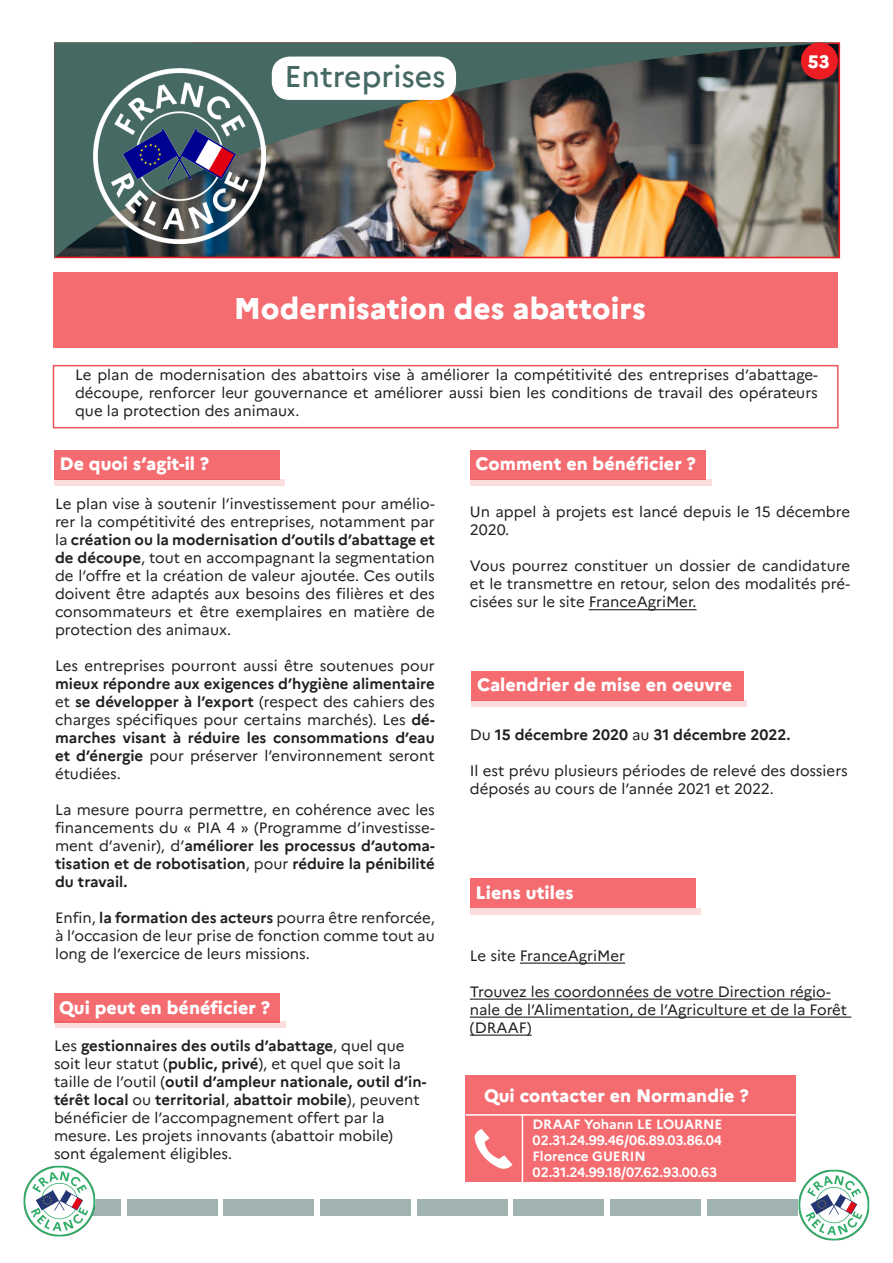
<style>
.page{position:relative;width:893px;height:1263px;background:#fff}
.page>*{position:absolute;margin:0;border:0;box-sizing:border-box;transform-origin:0 0}
.t1{font:800 30px "Marianne";color:#fff}
.t2{font:500 30px "Marianne";color:#466964}
.t3{font:800 18px "Marianne";color:#fff}
.t4{font:15px/18px "Marianne";color:#231f20;text-align:justify}
.t5{font:700 15px "Marianne";color:#231f20}
.t6{font:700 13.5px "Marianne";color:#fff}
.s1{font-weight:700}
.s2{font-weight:400}
</style>
<div class="page">
<div style="left:53px;top:365px;width:786px;height:63px;border:2px solid #ee1d23"></div>
<img style="left:796px;top:1169px;width:74px;height:72px">
<div style="left:53px;top:272px;width:784px;height:76px;background:#f46c70"></div>
<div style="left:471px;top:700px;width:275px;height:6px;background:#fcddde"></div>
<div style="left:471px;top:671px;width:272px;height:30px;background:#f46c70"></div>
<div style="left:466px;top:1076px;width:330px;height:106px;background:#f46c70"></div>
<svg style="left:474px;top:1129px;width:38px;height:40px"></svg>
<hr style="left:466px;top:1114px;width:330px;height:2px;background:#fff">
<hr style="left:522px;top:1114px;width:1px;height:68px;background:#fff">
<div style="left:470px;top:479px;width:242px;height:7px;background:#fcddde"></div>
<div style="left:470px;top:450px;width:236px;height:30px;background:#f46c70"></div>
<hr style="left:589px;top:609px;width:107px;height:1px;background:#231f20">
<div style="left:55px;top:1021px;width:230px;height:7px;background:#fcddde"></div>
<div style="left:54px;top:993px;width:226px;height:30px;background:#f46c70"></div>
<div style="left:54px;top:479px;width:230px;height:7px;background:#fcddde"></div>
<div style="left:54px;top:450px;width:226px;height:30px;background:#f46c70"></div>
<div style="left:470px;top:908px;width:230px;height:6px;background:#fcddde"></div>
<div style="left:470px;top:878px;width:225px;height:30px;background:#f46c70"></div>
<hr style="left:520px;top:962px;width:105px;height:2px;background:#231f20">
<hr style="left:470px;top:998px;width:361px;height:2px;background:#231f20">
<hr style="left:470px;top:1016px;width:381px;height:2px;background:#231f20">
<hr style="left:470px;top:1034px;width:62px;height:2px;background:#231f20">
<div style="left:707px;top:1198px;width:90px;height:17px;background:#a2b4b1"></div>
<div style="left:30px;top:1199px;width:91px;height:17px;background:#a2b4b1"></div>
<img style="left:23px;top:1165px;width:73px;height:72px">
<div style="left:127px;top:1199px;width:90px;height:17px;background:#a2b4b1"></div>
<div style="left:223px;top:1198px;width:91px;height:17px;background:#a2b4b1"></div>
<div style="left:321px;top:1199px;width:90px;height:17px;background:#a2b4b1"></div>
<div style="left:417px;top:1199px;width:90px;height:17px;background:#a2b4b1"></div>
<div style="left:514px;top:1198px;width:90px;height:17px;background:#a2b4b1"></div>
<div style="left:610px;top:1198px;width:91px;height:17px;background:#a2b4b1"></div>
<img style="left:54px;top:43px;width:785px;height:215px">
<div style="left:801px;top:43px;width:37px;height:36px;background:#ee1d23;border-radius:50%"></div>
<div style="left:272px;top:57px;width:184px;height:43px;background:#fff;border-radius:18px"></div>
<img style="left:93px;top:68px;width:173px;height:175px">
<p class="t2" style="left:285px;top:58px;width:162px">Entreprises</p>
<p class="t1" style="left:234px;top:290px;width:413px">Modernisation des abattoirs</p>
<p class="t3" style="left:808px;top:50px;width:23px">53</p>
<p class="t4" style="left:75px;top:366px;width:744px">Le plan de modernisation des abattoirs vise à améliorer la compétitivité des entreprises d’abattage&shy;découpe, renforcer leur gouvernance et améliorer aussi bien les conditions de travail des opérateurs que la protection des animaux.</p>
<p class="t3" style="left:60px;top:453px;width:151px">De quoi s’agit-il ?</p>
<p class="t4" style="left:55px;top:495px;width:381px">Le plan vise à soutenir l’investissement pour amélio&shy;rer la compétitivité des entreprises, notamment par la <span class="s1">création ou la modernisation d’outils d’abattage et de découpe</span>, tout en accompagnant la segmentation de l’offre et la création de valeur ajoutée. Ces outils doivent être adaptés aux besoins des filières et des consommateurs et être exemplaires en matière de protection des animaux.</p>
<p class="t4" style="left:55px;top:657px;width:381px">Les entreprises pourront aussi être soutenues pour <span class="s1">mieux répondre aux exigences d’hygiène alimentaire </span>et <span class="s1">se développer à l’export</span> (respect des cahiers des charges spécifiques pour certains marchés). Les <span class="s1">dé&shy;marches visant à réduire les consommations d’eau et d’énergie</span> pour préserver l’environnement seront étudiées.</p>
<p class="t4" style="left:55px;top:801px;width:381px">La mesure pourra permettre, en cohérence avec les financements du « PIA 4 » (Programme d’investisse&shy;ment d’avenir), d’<span class="s1">améliorer les processus d’automa&shy;tisation et de robotisation</span>, pour <span class="s1">réduire la pénibilité du travail.</span></p>
<p class="t4" style="left:55px;top:909px;width:381px">Enfin, <span class="s1">la formation des acteurs</span> pourra être renforcée, à l’occasion de leur prise de fonction comme tout au long de l’exercice de leurs missions.</p>
<p class="t3" style="left:59px;top:997px;width:213px">Qui peut en bénéficier ?</p>
<p class="t4" style="left:54px;top:1036px;width:374px;text-align:left">Les <span class="s1">gestionnaires des outils d’abattage</span>, quel que soit leur statut (<span class="s1">public, privé</span>), et quel que soit la taille de l’outil (<span class="s1">outil d’ampleur nationale, outil d’in&shy;térêt local</span> ou <span class="s1">territorial</span>, <span class="s1">abattoir mobile</span>), peuvent bénéficier de l’accompagnement offert par la mesure. Les projets innovants (abattoir mobile) sont également éligibles.</p>
<p class="t3" style="left:476px;top:453px;width:222px">Comment en bénéficier ?</p>
<p class="t4" style="left:470px;top:503px;width:382px">Un appel à projets est lancé depuis le 15 décembre<br>2020.</p>
<p class="t4" style="left:470px;top:557px;width:382px">Vous pourrez constituer un dossier de candidature et le transmettre en retour, selon des modalités pré&shy;cisées sur le site FranceAgriMer.</p>
<p class="t3" style="left:477px;top:674px;width:257px">Calendrier de mise en oeuvre</p>
<p class="t5" style="left:470px;top:726px;width:322px"><span class="s2">Du</span> 15 décembre 2020 <span class="s2">au</span> 31 décembre 2022.</p>
<p class="t4" style="left:470px;top:762px;width:380px">Il est prévu plusieurs périodes de relevé des dossiers déposés au cours de l’année 2021 et 2022.</p>
<p class="t3" style="left:475px;top:881px;width:100px">Liens utiles</p>
<p class="t4" style="left:470px;top:946px;width:157px">Le site FranceAgriMer</p>
<p class="t4" style="left:470px;top:982px;width:379px;text-align:left">Trouvez les coordonnées de votre Direction régio&shy;nale de l’Alimentation, de l’Agriculture et de la Forêt (DRAAF)</p>
<p class="t3" style="left:484px;top:1085px;width:266px">Qui contacter en Normandie ?</p>
<p class="t6" style="left:533px;top:1115px;width:191px">DRAAF Yohann LE LOUARNE</p>
<p class="t6" style="left:533px;top:1132px;width:191px">02.31.24.99.46/06.89.03.86.04</p>
<p class="t6" style="left:533px;top:1148px;width:115px">Florence GUERIN</p>
<p class="t6" style="left:533px;top:1164px;width:186px">02.31.24.99.18/07.62.93.00.63</p>
</div>
